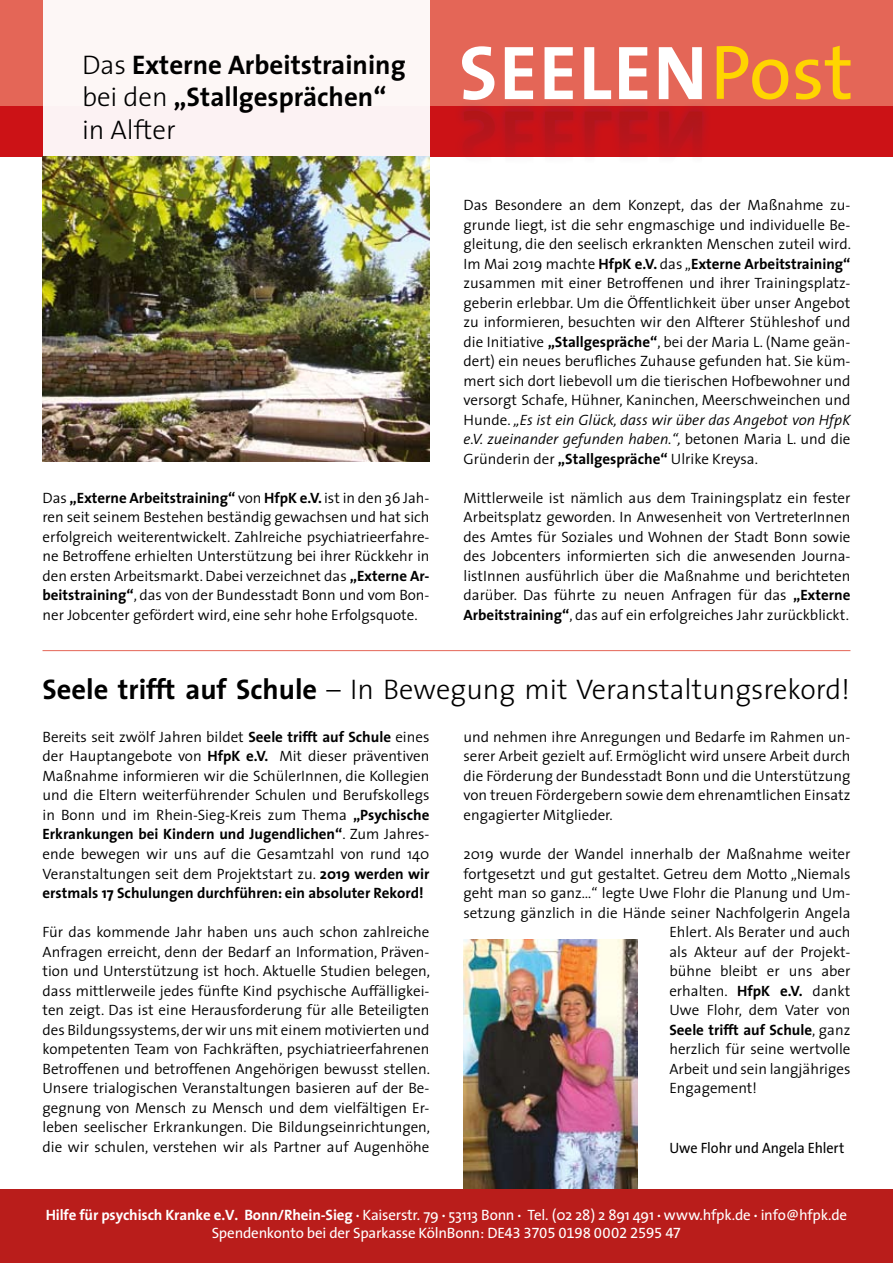
<style>
.page{position:relative;width:893px;height:1263px;background:#fff}
.page>*{position:absolute;margin:0;border:0;box-sizing:border-box;transform-origin:0 0}
.t1{font:77.7px "The Sans";color:#ffd500}
.t2{font:300 28.5px "The Sans";color:#000}
.t3{font:700 27px/32.4px "The Sans";color:#000}
.t4{font:300 15px/19.5px "The Sans";color:#000;text-align:justify}
.t5{font:15px/18px "The Sans";letter-spacing:-.015em;color:#fff;text-align:center}
.t6{font:700 15px "The Sans";color:#000}
.t7{font:15px "The Sans";letter-spacing:-.005em;color:#000;scale:.95 1}
.s1{font-weight:300}
.s2{font-weight:700}
.s3{font-style:italic}
.s4{font-family:"The Sans Expert"}
</style>
<div class="page">
<div style="left:0;top:0;width:893px;height:156px;background:#e46657"></div>
<div style="left:0;top:106px;width:893px;height:51px;background:#cc1216"></div>
<div style="left:43px;top:0;width:386px;height:157px;background:#fdf7f6"></div>
<img style="left:43px;top:157px;width:386px;height:304px">
<svg style="left:462px;top:46px;width:240px;height:52px"></svg>
<svg style="left:461px;top:98px;width:244px;height:42px"></svg>
<svg style="left:462px;top:111px;width:240px;height:41px"></svg>
<hr style="left:43px;top:650px;width:807px;height:1px;background:#e46657">
<img style="left:463px;top:940px;width:174px;height:250px">
<div style="left:0;top:1190px;width:893px;height:73px;background:#b91d1b"></div>
<h3 class="t3" style="left:82px;top:48px;width:325px"><span class="s1">Das</span> Externe Arbeitstraining <span class="s1">bei den</span> „Stallgesprächen“ <span class="s1">in Alfter</span></h3>
<h1 class="t1" style="left:710px;top:8px;width:145px">Post</h1>
<p class="t4" style="left:43px;top:487px;width:388px">Das <span class="s2">„Externe Arbeitstraining“</span> von <span class="s2">HfpK e.V.</span> ist in den 36 Jah&shy;ren seit seinem Bestehen beständig gewachsen und hat sich erfolgreich weiterentwickelt. Zahlreiche psychiatrieerfahre&shy;ne Betroffene erhielten Unterstützung bei ihrer Rückkehr in den ersten Arbeitsmarkt. Dabei verzeichnet das <span class="s2">„Externe Ar&shy;beitstraining“</span>, das von der Bundesstadt Bonn und vom Bon&shy;ner Jobcenter gefördert wird, eine sehr hohe Erfolgsquote.</p>
<p class="t4" style="left:463px;top:195px;width:389px">Das Besondere an dem Konzept, das der Maßnahme zu&shy;grunde liegt, ist die sehr engmaschige und individuelle Be&shy;gleitung, die den seelisch erkrankten Menschen zuteil wird.<br>Im Mai 2019 machte <span class="s2">HfpK e.V.</span> das „<span class="s2">Externe Arbeitstraining“ </span>zusammen mit einer Betroffenen und ihrer Trainingsplatz&shy;geberin erlebbar. Um die Öffentlichkeit über unser Angebot zu informieren, besuchten wir den Alfterer Stühleshof und die Initiative <span class="s2">„Stallgespräche“</span>, bei der Maria L. (Name geän&shy;dert) ein neues berufliches Zuhause gefunden hat. Sie küm&shy;mert sich dort liebevoll um die tierischen Hofbewohner und versorgt Schafe, Hühner, Kaninchen, Meerschweinchen und Hunde. <span class="s3">„Es ist ein Glück, dass wir über das Angebot von HfpK e.V. zueinander gefunden haben.“,</span> betonen Maria L. und die Gründerin der <span class="s2">„Stallgespräche“</span> Ulrike Kreysa.</p>
<p class="t4" style="left:463px;top:487px;width:388px">Mittlerweile ist nämlich aus dem Trainingsplatz ein fester Arbeitsplatz geworden. In Anwesenheit von VertreterInnen des Amtes für Soziales und Wohnen der Stadt Bonn sowie des Jobcenters informierten sich die anwesenden Journa&shy;listInnen ausführlich über die Maßnahme und berichteten darüber. Das führte zu neuen Anfragen für das <span class="s2">„Externe Arbeitstraining“</span>, das auf ein erfolgreiches Jahr zurückblickt.</p>
<h2 class="t2" style="left:43px;top:666px;width:809px"><span class="s2">Seele trifft auf Schule</span> – In Bewegung mit Veranstaltungsrekord!</h2>
<p class="t4" style="left:43px;top:727px;width:388px">Bereits seit zwölf Jahren bildet <span class="s2">Seele trifft auf Schule</span> eines der Hauptangebote von <span class="s2">HfpK e.V.</span> Mit dieser präventiven Maßnahme informieren wir die SchülerInnen, die Kollegien und die Eltern weiterführender Schulen und Berufskollegs in Bonn und im Rhein-Sieg-Kreis zum Thema <span class="s2">„Psychische Erkrankungen bei Kindern und Jugendlichen“</span>. Zum Jahres&shy;ende bewegen wir uns auf die Gesamtzahl von rund 140<br>Veranstaltungen seit dem Projektstart zu. <span class="s2">2019 werden wir erstmals 17 Schulungen durchführen: ein absoluter Rekord!</span></p>
<p class="t4" style="left:43px;top:922px;width:389px">Für das kommende Jahr haben uns auch schon zahlreiche Anfragen erreicht, denn der Bedarf an Information, Präven&shy;tion und Unterstützung ist hoch. Aktuelle Studien belegen, dass mittlerweile jedes fünfte Kind psychische Auffälligkei&shy;ten zeigt. Das ist eine Herausforderung für alle Beteiligten des Bildungssystems, der wir uns mit einem motivierten und kompetenten Team von Fachkräften, psychiatrieerfahrenen Betroffenen und betroffenen Angehörigen bewusst stellen.<br>Unsere trialogischen Veranstaltungen basieren auf der Be&shy;gegnung von Mensch zu Mensch und dem vielfältigen Er&shy;leben seelischer Erkrankungen. Die Bildungseinrichtungen, die wir schulen, verstehen wir als Partner auf Augenhöhe</p>
<p class="t4" style="left:463px;top:727px;width:388px">und nehmen ihre Anregungen und Bedarfe im Rahmen un&shy;serer Arbeit gezielt auf. Ermöglicht wird unsere Arbeit durch die Förderung der Bundesstadt Bonn und die Unterstützung von treuen Fördergebern sowie dem ehrenamtlichen Einsatz engagierter Mitglieder.</p>
<p class="t4" style="left:463px;top:844px;width:388px">2019 wurde der Wandel innerhalb der Maßnahme weiter</p>
<p class="t4" style="left:463px;top:863px;width:388px">fortgesetzt und gut gestaltet. Getreu dem Motto „Niemals</p>
<p class="t4" style="left:463px;top:883px;width:388px">geht man so ganz…“ legte Uwe Flohr die Planung und Um-</p>
<p class="t4" style="left:463px;top:902px;width:388px">setzung gänzlich in die Hände seiner Nachfolgerin Angela</p>
<p class="t4" style="left:669px;top:922px;width:183px">Ehlert. Als Berater und auch</p>
<p class="t4" style="left:669px;top:941px;width:183px">als Akteur auf der Projekt-</p>
<p class="t4" style="left:669px;top:961px;width:183px">bühne bleibt er uns aber</p>
<p class="t4" style="left:669px;top:980px;width:182px">erhalten. <span class="s2">HfpK e.V.</span> dankt</p>
<p class="t4" style="left:669px;top:1000px;width:183px">Uwe Flohr, dem Vater von</p>
<p class="t6" style="left:669px;top:1017px;width:183px">Seele trifft auf Schule<span class="s1">, ganz</span></p>
<p class="t4" style="left:669px;top:1039px;width:183px">herzlich für seine wertvolle</p>
<p class="t4" style="left:669px;top:1058px;width:183px">Arbeit und sein langjähriges</p>
<p class="t4" style="left:669px;top:1078px;width:89px">Engagement!</p>
<p class="t7" style="left:669px;top:1135px;width:186px">Uwe Flohr und Angela Ehlert</p>
<p class="t5" style="left:46px;top:1205px;width:803px"><span class="s2">Hilfe für psychisch Kranke e.V. Bonn/Rhein-Sieg </span><sup>.</sup> Kaiserstr. 79 <sup>.</sup> 53113 Bonn <sup>.</sup> Tel. (02 28) 2 891 491 <sup>.</sup> www.hfpk.de <sup>.</sup> info@hfpk.de<br>Spendenkonto bei der Sparkasse KölnBonn: DE<span class="s4">43 3705 0198 0002 2595 47</span></p>
</div>
